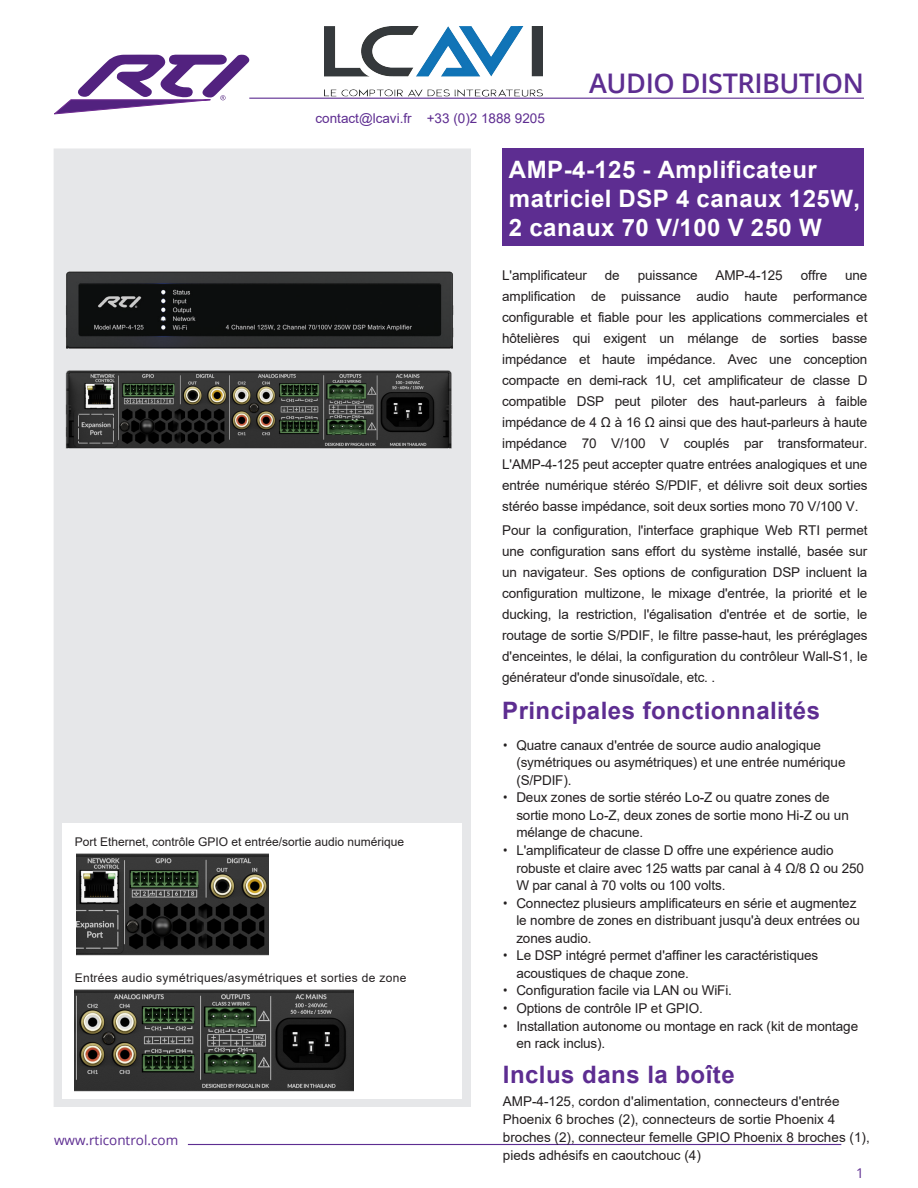
<style>
.page{position:relative;width:918px;height:1188px;background:#fff}
.page>*{position:absolute;margin:0;border:0;box-sizing:border-box;transform-origin:0 0}
.t1{font:600 27px "Open Sans";letter-spacing:-.015em;color:#5d2d91}
.t2{font:700 24px/28.8px "Arial";letter-spacing:.02em;color:#fff}
.t3{font:700 24px "Arial";letter-spacing:.02em;color:#5d2d91}
.t4{font:13.5px/21px "Arial";letter-spacing:-.01em;color:#231f20}
.t5{font:13.5px "Arial";color:#5e2d91}
.t6{font:13.5px "Open Sans";color:#5d2d91}
.t7{font:12px "Arial";color:#231f20}
.t8{font:12px "Arial";letter-spacing:.025em;color:#231f20}
.s1{font-family:"Open Sans"}
</style>
<div class="page">
<hr style="left:249px;top:98px;width:615px;height:1px;background:#5d2d91">
<hr style="left:188px;top:1144px;width:653px;height:1px;background:#5d2d91">
<svg style="left:54px;top:55px;width:195px;height:59px"></svg>
<div style="left:54px;top:148px;width:417px;height:959px;background:#e6e7e9"></div>
<div style="left:62px;top:824px;width:400px;height:275px;background:#fff"></div>
<div style="left:502px;top:148px;width:362px;height:98px;background:#5d2d91"></div>
<img style="left:66px;top:271px;width:387px;height:78px">
<img style="left:54px;top:367px;width:417px;height:82px">
<img style="left:76px;top:853px;width:192px;height:103px">
<img style="left:75px;top:989px;width:279px;height:103px">
<img style="left:325px;top:26px;width:217px;height:71px">
<p class="t5" style="left:315px;top:109px;width:231px">contact@lcavi.fr +33 (0)2 1888 9205</p>
<h1 class="t1" style="left:589px;top:64px;width:276px">AUDIO DISTRIBUTION</h1>
<p class="t7" style="left:75px;top:834px;width:331px">Port Ethernet, contrôle GPIO et entrée/sortie audio numérique</p>
<p class="t8" style="left:75px;top:969px;width:333px">Entrées audio symétriques/asymétriques et sorties de zone</p>
<p class="t6" style="left:54px;top:1130px;width:126px">www.rticontrol.com</p>
<p class="t2" style="left:509px;top:156px;width:353px">AMP-4-125 - Amplificateur matriciel DSP 4 canaux 125W,<br>2 canaux 70 V/100 V 250 W</p>
<p class="t4" style="left:502px;top:264px;width:86px">L'amplificateur</p>
<p class="t4" style="left:605px;top:264px;width:16px">de</p>
<p class="t4" style="left:638px;top:264px;width:61px">puissance</p>
<p class="t4" style="left:716px;top:264px;width:69px">AMP-4-125</p>
<p class="t4" style="left:801px;top:264px;width:28px">offre</p>
<p class="t4" style="left:502px;top:264px;width:367px;text-align:justify;text-indent:343px">une amplification de puissance audio haute performance configurable et fiable pour les applications commerciales et hôtelières qui exigent un mélange de sorties basse impédance et haute impédance. Avec une conception compacte en demi-rack 1U, cet amplificateur de classe D compatible DSP peut piloter des haut-parleurs à faible impédance de 4 Ω à 16 Ω ainsi que des haut-parleurs à haute impédance 70 V/100 V couplés par transformateur.<br>L'AMP-4-125 peut accepter quatre entrées analogiques et une entrée numérique stéréo S/PDIF, et délivre soit deux sorties stéréo basse impédance, soit deux sorties mono 70 V/100 V.</p>
<p class="t4" style="left:502px;top:520px;width:367px;text-align:justify">Pour la configuration, l'interface graphique Web RTI permet une configuration sans effort du système installé, basée sur un navigateur. Ses options de configuration DSP incluent la configuration multizone, le mixage d'entrée, la priorité et le ducking, la restriction, l'égalisation d'entrée et de sortie, le routage de sortie S/PDIF, le filtre passe-haut, les préréglages d'enceintes, le délai, la configuration du contrôleur Wall-S1, le générateur d'onde sinusoïdale, etc. .</p>
<p class="t3" style="left:502px;top:693px;width:319px">Principales fonctionnalités</p>
<p class="t4" style="left:516px;top:736px;width:331px;line-height:17.5px;text-indent:-14px"><span class="s1">•</span> Quatre canaux d'entrée de source audio analogique (symétriques ou asymétriques) et une entrée numérique (S/PDIF).</p>
<p class="t4" style="left:516px;top:789px;width:334px;line-height:17.5px;text-indent:-14px"><span class="s1">•</span> Deux zones de sortie stéréo Lo-Z ou quatre zones de sortie mono Lo-Z, deux zones de sortie mono Hi-Z ou un mélange de chacune.</p>
<p class="t4" style="left:516px;top:841px;width:349px;line-height:17.5px;text-indent:-14px"><span class="s1">•</span> L'amplificateur de classe D offre une expérience audio robuste et claire avec 125 watts par canal à 4 Ω/8 Ω ou 250<br>W par canal à 70 volts ou 100 volts.</p>
<p class="t4" style="left:516px;top:894px;width:345px;line-height:17.5px;text-indent:-13px"><span class="s1">•</span> Connectez plusieurs amplificateurs en série et augmentez le nombre de zones en distribuant jusqu'à deux entrées ou zones audio.</p>
<p class="t4" style="left:516px;top:947px;width:303px;line-height:17.5px;text-indent:-14px"><span class="s1">•</span> Le DSP intégré permet d'affiner les caractéristiques acoustiques de chaque zone.</p>
<p class="t4" style="left:503px;top:980px;width:231px"><span class="s1">•</span> Configuration facile via LAN ou WiFi.</p>
<p class="t4" style="left:503px;top:998px;width:201px"><span class="s1">•</span> Options de contrôle IP et GPIO.</p>
<p class="t4" style="left:516px;top:1017px;width:343px;line-height:17.5px;text-indent:-14px"><span class="s1">•</span> Installation autonome ou montage en rack (kit de montage en rack inclus).</p>
<p class="t3" style="left:503px;top:1058px;width:233px">Inclus dans la boîte</p>
<p class="t4" style="left:503px;top:1092px;width:368px;line-height:18px">AMP-4-125, cordon d'alimentation, connecteurs d'entrée Phoenix 6 broches (2), connecteurs de sortie Phoenix 4 broches (2), connecteur femelle GPIO Phoenix 8 broches (1), pieds adhésifs en caoutchouc (4)</p>
<p class="t6" style="left:856px;top:1163px;width:9px">1</p>
</div>
